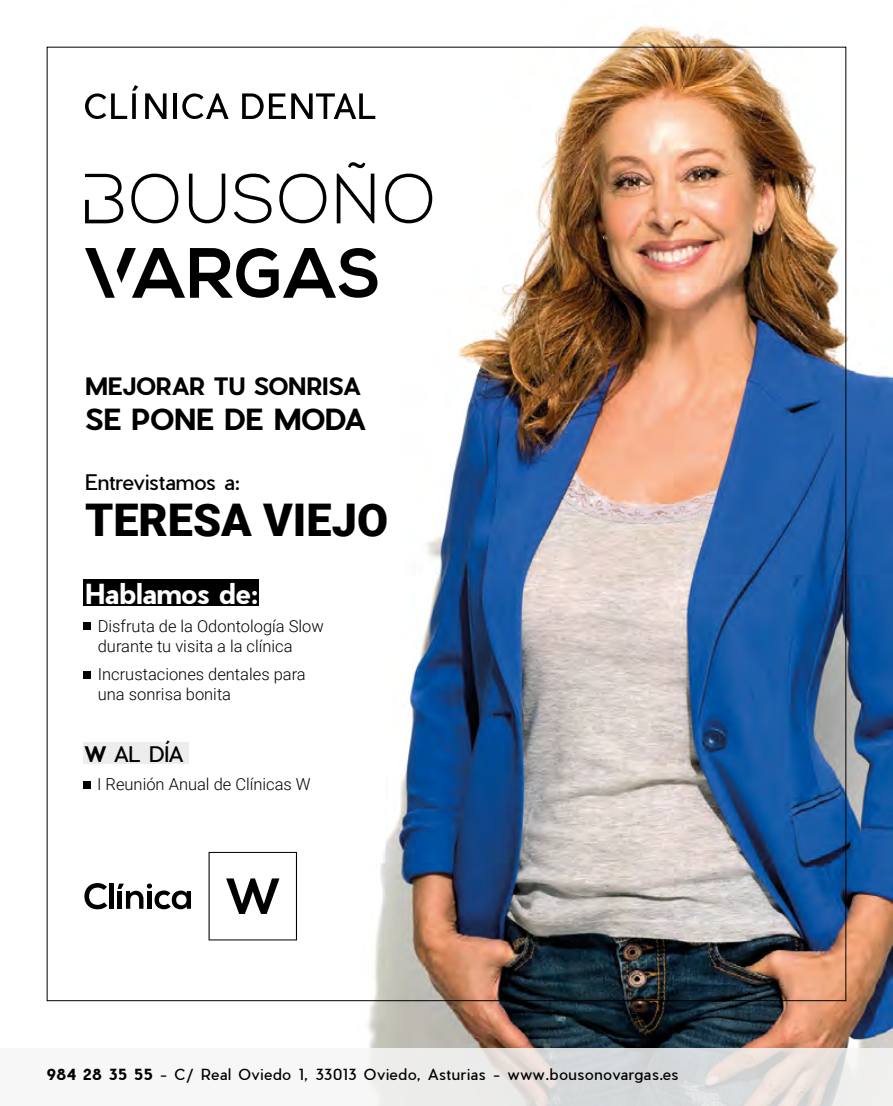
<style>
.page{position:relative;width:893px;height:1106px;background:#fff}
.page>*{position:absolute;margin:0;border:0;box-sizing:border-box;transform-origin:0 0}
.t1{font:900 45px "Roboto";color:#000}
.t2{font:700 28.5px "Pier Sans";letter-spacing:-.01em;color:#000}
.t3{font:700 27px "Pier Sans";letter-spacing:-.005em;color:#fff}
.t4{font:700 23.4px "Pier Sans";color:#000}
.t5{font:21px "Pier Sans";color:#000}
.t6{font:300 16.5px/19.8px "Roboto";color:#000}
.t7{font:15px "Pier Sans";letter-spacing:.04em;color:#000}
.s1{font-weight:700}
</style>
<div class="page">
<img style="left:98px;top:25px;width:795px;height:1022px">
<svg style="left:368px;top:1047px;width:525px;height:59px;background:#e1e0df"></svg>
<svg style="left:85px;top:85px;width:53px;height:34px"></svg>
<svg style="left:145px;top:93px;width:22px;height:26px"></svg>
<hr style="left:173px;top:93px;width:3px;height:26px;background:#000">
<svg style="left:182px;top:93px;width:47px;height:26px"></svg>
<svg style="left:242px;top:93px;width:133px;height:26px"></svg>
<svg style="left:85px;top:174px;width:38px;height:49px"></svg>
<svg style="left:131px;top:174px;width:47px;height:49px"></svg>
<svg style="left:189px;top:174px;width:36px;height:56px"></svg>
<svg style="left:234px;top:174px;width:37px;height:49px"></svg>
<svg style="left:279px;top:174px;width:47px;height:49px"></svg>
<svg style="left:337px;top:161px;width:37px;height:62px"></svg>
<svg style="left:385px;top:174px;width:47px;height:49px"></svg>
<svg style="left:85px;top:248px;width:292px;height:50px"></svg>
<div style="left:83px;top:579px;width:176px;height:26px;background:#000"></div>
<div style="left:83px;top:622px;width:7px;height:7px;background:#000"></div>
<div style="left:83px;top:671px;width:7px;height:7px;background:#000"></div>
<svg style="left:209px;top:852px;width:88px;height:88px"></svg>
<div style="left:117px;top:891px;width:5px;height:17px;background:#000"></div>
<div style="left:109px;top:883px;width:5px;height:25px;background:#000"></div>
<svg style="left:84px;top:883px;width:23px;height:26px"></svg>
<svg style="left:118px;top:882px;width:73px;height:27px"></svg>
<div style="left:147px;top:891px;width:5px;height:17px;background:#000"></div>
<div style="left:83px;top:742px;width:105px;height:22px;background:#ededed"></div>
<div style="left:83px;top:781px;width:7px;height:7px;background:#000"></div>
<h3 class="t4" style="left:85px;top:370px;width:277px">MEJORAR TU SONRISA</h3>
<h2 class="t2" style="left:85px;top:399px;width:282px">SE PONE DE MODA</h2>
<p class="t5" style="left:85px;top:468px;width:157px">Entrevistamos a:</p>
<h1 class="t1" style="left:85px;top:489px;width:304px">TERESA VIEJO</h1>
<h3 class="t3" style="left:85px;top:575px;width:174px">Hablamos de:</h3>
<p class="t6" style="left:98px;top:615px;width:228px">Disfruta de la Odontología Slow durante tu visita a la clínica</p>
<p class="t6" style="left:98px;top:663px;width:209px">Incrustaciones dentales para una sonrisa bonita</p>
<p class="t5" style="left:84px;top:740px;width:101px"><span class="s1">W</span> AL DÍA</p>
<p class="t6" style="left:97px;top:773px;width:215px">I Reunión Anual de Clínicas W</p>
<p class="t7" style="left:47px;top:1064px;width:633px"><span class="s1">984 28 35 55</span> - C/ Real Oviedo 1, 33013 Oviedo, Asturias - www.bousonovargas.es</p>
</div>
